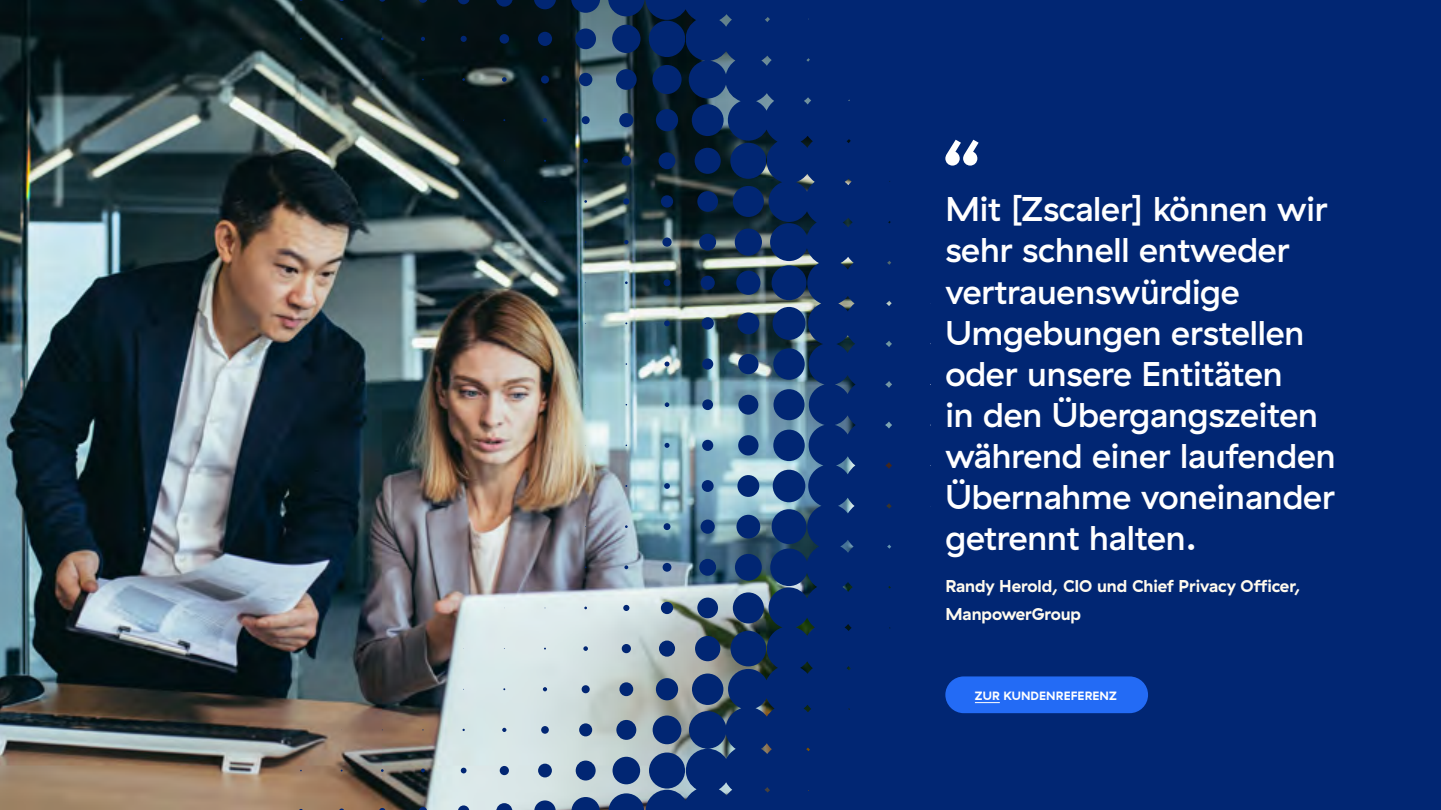
<style>
.page{position:relative;width:1441px;height:810px;background:#fff}
.page>*{position:absolute;margin:0;border:0;box-sizing:border-box;transform-origin:0 0}
.t1{font:500 34.2px/41.1px "GT Haptik ZS";letter-spacing:-.005em;color:#fff}
.t2{font:700 17.1px/27.5px "GT Haptik ZS";letter-spacing:-.005em;color:#fffaee}
.t3{font:700 12px "GT Haptik ZS";letter-spacing:.01em;color:#fff}
</style>
<div class="page">
<img style="left:0;top:0;width:278px;height:810px">
<img style="left:278px;top:0;width:1162px;height:810px">
<svg style="left:945px;top:140px;width:33px;height:26px"></svg>
<div style="left:945px;top:676px;width:202px;height:37px;background:#236bf5;border-radius:18px"></div>
<svg style="left:974px;top:702px;width:25px;height:1px"></svg>
<p class="t1" style="left:945px;top:189px;width:392px">Mit [Zscaler] können wir sehr schnell entweder vertrauenswürdige<br>Umgebungen erstellen oder unsere Entitäten<br>in den Übergangszeiten während einer laufenden<br>Übernahme voneinander getrennt halten.</p>
<p class="t2" style="left:945px;top:572px;width:357px">Randy Herold, CIO und Chief Privacy Officer,<br>ManpowerGroup</p>
<p class="t3" style="left:974px;top:688px;width:143px">ZUR KUNDENREFERENZ</p>
</div>
